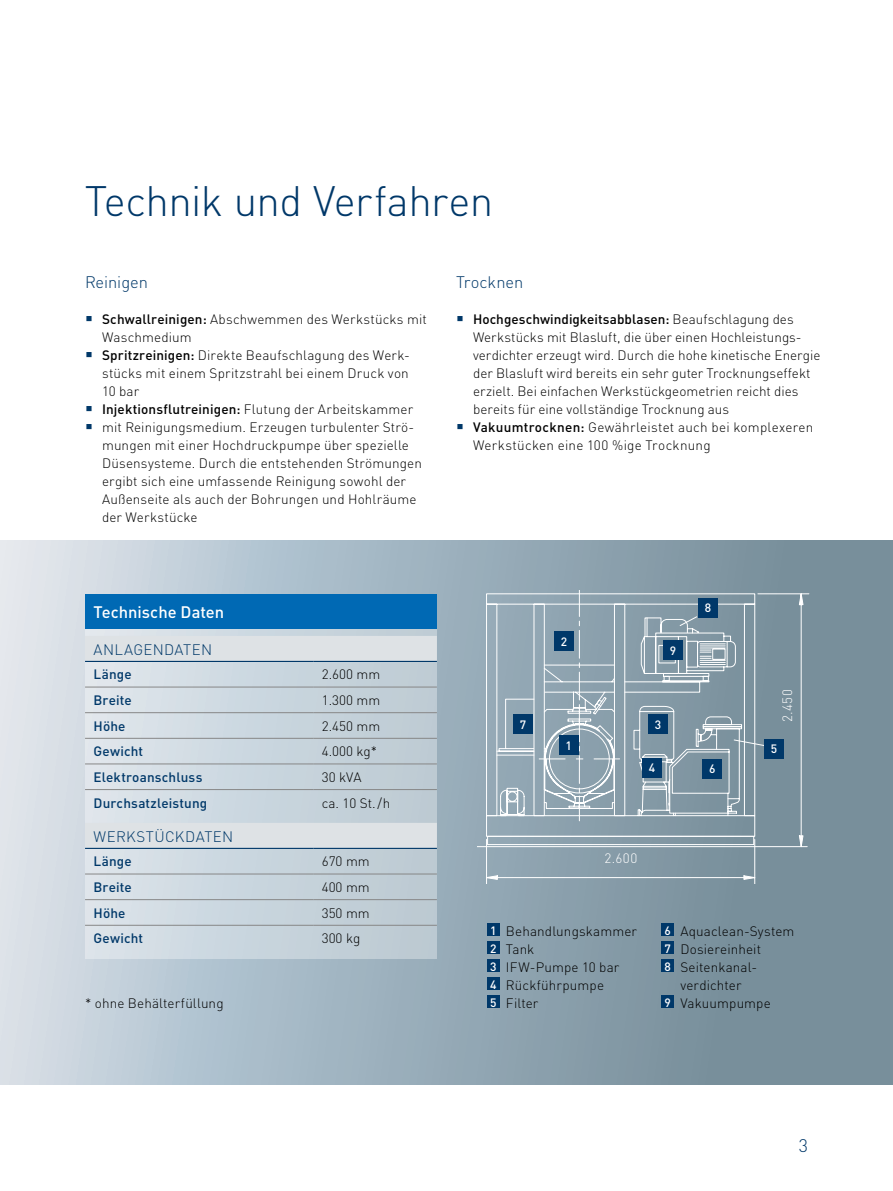
<style>
.page{position:relative;width:893px;height:1191px;background:#fff}
.page>*{position:absolute;margin:0;border:0;box-sizing:border-box;transform-origin:0 0}
.t1{font:300 42px "DIN Pro";letter-spacing:-.015em;color:#003869}
.t2{font:300 18px "DIN Pro";color:#003869}
.t3{font:300 16.5px "DIN Pro";color:#003869}
.t4{font:500 16.5px "DIN Pro";color:#fff}
.t5{font:300 15px "DIN Pro";letter-spacing:.02em;color:#003869}
.t6{font:300 13.5px/18px "DIN Pro";letter-spacing:.01em;color:#000}
.t7{font:500 13.5px "DIN Pro";letter-spacing:.01em;color:#003869}
.t8{font:500 13.5px "DIN Pro";letter-spacing:.01em;color:#000}
.t9{font:300 13.5px "DIN Pro";letter-spacing:.035em;color:#fff}
.t10{font:500 12px/18px "DIN Pro";color:#fff;text-align:justify}
.s1{font-family:"Arial";font-weight:400;font-size:22.5px;color:#003869}
.s2{font-weight:500}
.s3{font-weight:300}
</style>
<div class="page">
<svg style="left:0;top:540px;width:893px;height:544px;background:#9badb9"></svg>
<div style="left:0;top:540px;width:70px;height:100px;background:#e1e5eb"></div>
<svg style="left:477px;top:593px;width:332px;height:254px;background:#8ca1ad"></svg>
<svg style="left:486px;top:589px;width:318px;height:289px;background:#7c929e"></svg>
<svg style="left:481px;top:875px;width:5px;height:5px"></svg>
<svg style="left:486px;top:617px;width:274px;height:266px;background:#8ca1ac"></svg>
<svg style="left:486px;top:591px;width:270px;height:246px;background:#94a7b3"></svg>
<div style="left:559px;top:735px;width:19px;height:19px;background:#003869"></div>
<div style="left:554px;top:631px;width:19px;height:19px;background:#003869"></div>
<div style="left:648px;top:714px;width:19px;height:20px;background:#003869"></div>
<div style="left:642px;top:758px;width:19px;height:19px;background:#003869"></div>
<div style="left:764px;top:739px;width:19px;height:19px;background:#003869"></div>
<div style="left:703px;top:759px;width:19px;height:19px;background:#003869"></div>
<div style="left:513px;top:715px;width:19px;height:19px;background:#003869"></div>
<div style="left:698px;top:598px;width:20px;height:19px;background:#003869"></div>
<div style="left:663px;top:640px;width:19px;height:19px;background:#003869"></div>
<div style="left:487px;top:923px;width:13px;height:13px;background:#003869"></div>
<div style="left:487px;top:941px;width:13px;height:13px;background:#003869"></div>
<div style="left:487px;top:959px;width:13px;height:13px;background:#003869"></div>
<div style="left:487px;top:977px;width:13px;height:13px;background:#003869"></div>
<div style="left:487px;top:995px;width:13px;height:13px;background:#003869"></div>
<div style="left:661px;top:923px;width:13px;height:13px;background:#003869"></div>
<div style="left:661px;top:941px;width:13px;height:13px;background:#003869"></div>
<div style="left:661px;top:959px;width:13px;height:13px;background:#003869"></div>
<div style="left:661px;top:995px;width:13px;height:13px;background:#003869"></div>
<svg style="left:85px;top:628px;width:352px;height:330px;background:#c8d4dc"></svg>
<div style="left:85px;top:594px;width:352px;height:34px;background:#0069b4"></div>
<svg style="left:85px;top:636px;width:352px;height:212px;background:#d0d9df"></svg>
<hr style="left:85px;top:686px;width:228px;height:1px;background:#878787">
<hr style="left:85px;top:712px;width:228px;height:1px;background:#878787">
<hr style="left:313px;top:712px;width:124px;height:1px;background:#878787">
<hr style="left:85px;top:873px;width:228px;height:1px;background:#878787">
<hr style="left:313px;top:873px;width:124px;height:1px;background:#878787">
<hr style="left:313px;top:899px;width:124px;height:1px;background:#878787">
<hr style="left:313px;top:925px;width:124px;height:1px;background:#878787">
<hr style="left:85px;top:899px;width:228px;height:1px;background:#878787">
<hr style="left:85px;top:925px;width:228px;height:1px;background:#878787">
<hr style="left:85px;top:738px;width:228px;height:1px;background:#878787">
<hr style="left:313px;top:738px;width:124px;height:1px;background:#878787">
<hr style="left:313px;top:686px;width:124px;height:1px;background:#878787">
<hr style="left:85px;top:848px;width:228px;height:1px;background:#003869">
<hr style="left:313px;top:848px;width:124px;height:1px;background:#003869">
<hr style="left:313px;top:763px;width:124px;height:1px;background:#878787">
<hr style="left:313px;top:789px;width:124px;height:1px;background:#878787">
<hr style="left:85px;top:763px;width:228px;height:1px;background:#878787">
<hr style="left:85px;top:789px;width:228px;height:1px;background:#878787">
<hr style="left:85px;top:661px;width:228px;height:1px;background:#003869">
<hr style="left:313px;top:661px;width:124px;height:1px;background:#003869">
<h1 class="t1" style="left:85px;top:168px;width:410px">Technik und Verfahren</h1>
<p class="t3" style="left:85px;top:269px;width:65px">Reinigen</p>
<p class="t6" style="left:102px;top:309px;width:326px;text-indent:-17px"><span class="s1">▪</span> <span class="s2">Schwallreinigen:</span> Abschwemmen des Werkstücks mit<br>Waschmedium</p>
<p class="t6" style="left:102px;top:345px;width:309px;text-align:justify;text-indent:-17px"><span class="s1">▪</span> <span class="s2">Spritzreinigen:</span> Direkte Beaufschlagung des Werk&shy;stücks mit einem Spritzstrahl bei einem Druck von 10 bar</p>
<p class="t8" style="left:85px;top:398px;width:330px"><span class="s1">▪</span> Injektionsflutreinigen: <span class="s3">Flutung der Arbeitskammer</span></p>
<p class="t6" style="left:102px;top:417px;width:321px;text-indent:-17px"><span class="s1">▪</span> mit Reinigungsmedium. Erzeugen turbulenter Strö&shy;mungen mit einer Hochdruckpumpe über spezielle Düsensysteme. Durch die entstehenden Strömungen ergibt sich eine umfassende Reinigung sowohl der Außenseite als auch der Bohrungen und Hohlräume der Werkstücke</p>
<p class="t3" style="left:456px;top:269px;width:69px">Trocknen</p>
<p class="t6" style="left:473px;top:309px;width:349px;text-indent:-17px"><span class="s1">▪</span> <span class="s2">Hochgeschwindigkeitsabblasen:</span> Beaufschlagung des Werkstücks mit Blasluft, die über einen Hochleistungs&shy;verdichter erzeugt wird. Durch die hohe kinetische Energie der Blasluft wird bereits ein sehr guter Trocknungseffekt erzielt. Bei einfachen Werkstückgeometrien reicht dies bereits für eine vollständige Trocknung aus</p>
<p class="t6" style="left:473px;top:417px;width:342px;text-indent:-17px"><span class="s1">▪</span> <span class="s2">Vakuumtrocknen:</span> Gewährleistet auch bei komplexeren<br>Werkstücken eine 100 %ige Trocknung</p>
<p class="t10" style="left:705px;top:597px;width:8px">8</p>
<p class="t4" style="left:94px;top:598px;width:132px">Technische Daten</p>
<p class="t5" style="left:94px;top:637px;width:120px">ANLAGENDATEN</p>
<p class="t7" style="left:94px;top:663px;width:40px">Länge</p>
<p class="t6" style="left:322px;top:664px;width:60px">2.600 mm</p>
<p class="t7" style="left:94px;top:689px;width:40px">Breite</p>
<p class="t6" style="left:322px;top:690px;width:60px">1.300 mm</p>
<p class="t7" style="left:94px;top:715px;width:33px">Höhe</p>
<p class="t6" style="left:322px;top:715px;width:60px">2.450 mm</p>
<p class="t7" style="left:94px;top:740px;width:51px">Gewicht</p>
<p class="t6" style="left:322px;top:741px;width:57px">4.000 kg*</p>
<p class="t7" style="left:94px;top:766px;width:110px">Elektroanschluss</p>
<p class="t6" style="left:322px;top:767px;width:41px">30 kVA</p>
<p class="t7" style="left:94px;top:791px;width:115px">Durchsatzleistung</p>
<p class="t6" style="left:322px;top:792px;width:70px">ca. 10 St./h</p>
<p class="t5" style="left:94px;top:824px;width:141px">WERKSTÜCKDATEN</p>
<p class="t7" style="left:94px;top:850px;width:40px">Länge</p>
<p class="t6" style="left:322px;top:851px;width:49px">670 mm</p>
<p class="t7" style="left:94px;top:876px;width:40px">Breite</p>
<p class="t6" style="left:322px;top:877px;width:49px">400 mm</p>
<p class="t7" style="left:94px;top:901px;width:33px">Höhe</p>
<p class="t6" style="left:322px;top:902px;width:49px">350 mm</p>
<p class="t7" style="left:94px;top:927px;width:51px">Gewicht</p>
<p class="t6" style="left:322px;top:928px;width:40px">300 kg</p>
<p class="t10" style="left:561px;top:631px;width:8px">2</p>
<p class="t10" style="left:670px;top:640px;width:8px">9</p>
<p class="t9" style="left:777px;top:722px;width:34px;rotate:-90deg">2.450</p>
<p class="t10" style="left:655px;top:714px;width:8px">3</p>
<p class="t10" style="left:520px;top:714px;width:8px">7</p>
<p class="t10" style="left:565px;top:735px;width:8px">1</p>
<p class="t10" style="left:771px;top:738px;width:8px">5</p>
<p class="t10" style="left:649px;top:757px;width:8px">4</p>
<p class="t10" style="left:709px;top:758px;width:8px">6</p>
<p class="t9" style="left:605px;top:847px;width:34px">2.600</p>
<p class="t10" style="left:490px;top:920px;width:8px">1<br>2<br>3<br>4<br>5</p>
<p class="t6" style="left:680px;top:921px;width:116px">Aquaclean-System<br>Dosiereinheit<br>Seitenkanal&shy;verdichter<br>Vakuumpumpe</p>
<p class="t10" style="left:664px;top:920px;width:8px">6<br>7<br>8</p>
<p class="t6" style="left:506px;top:921px;width:133px">Behandlungskammer<br>Tank<br>IFW-Pumpe 10 bar<br>Rückführpumpe<br>Filter</p>
<p class="t6" style="left:85px;top:993px;width:140px">* ohne Behälterfüllung</p>
<p class="t10" style="left:664px;top:992px;width:8px">9</p>
<h2 class="t2" style="left:799px;top:1132px;width:11px">3</h2>
</div>
